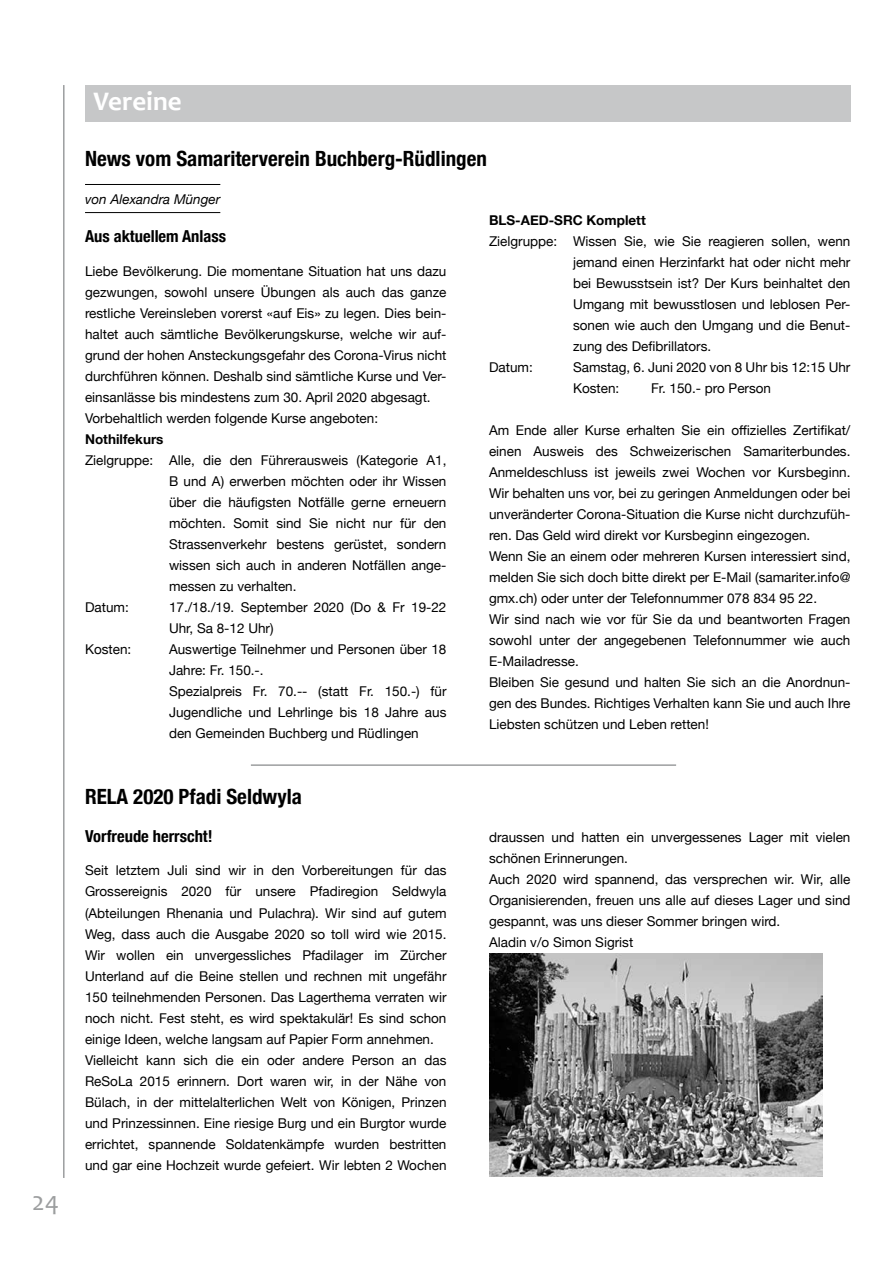
<style>
.page{position:relative;width:893px;height:1263px;background:#fff}
.page>*{position:absolute;margin:0;border:0;box-sizing:border-box;transform-origin:0 0}
.t1{font:700 27px "Candara";color:#fff}
.t2{font:27px "Candara";color:#9c9e9f}
.t3{font:700 condensed 21px "Helvetica Neue";color:#000}
.t4{font:700 condensed 16.5px "Helvetica Neue";color:#000}
.t5{font:13.5px/21px "Helvetica Neue";color:#000}
.t6{font:700 13.5px "Helvetica Neue";color:#000}
.t7{font:italic 13.5px "Helvetica Neue";color:#000}
</style>
<div class="page">
<hr style="left:63px;top:85px;width:2px;height:1093px;background:#9c9e9f">
<div style="left:85px;top:85px;width:765px;height:36px;background:#c6c7c8"></div>
<hr style="left:251px;top:764px;width:425px;height:2px;background:#9c9e9f">
<hr style="left:85px;top:184px;width:135px;height:1px;background:#000">
<hr style="left:85px;top:212px;width:135px;height:1px;background:#000">
<img style="left:489px;top:953px;width:333px;height:224px">
<h1 class="t2" style="left:32px;top:1185px;width:28px">24</h1>
<h1 class="t1" style="left:94px;top:84px;width:90px">Vereine</h1>
<h2 class="t3" style="left:85px;top:141px;width:403px">News vom Samariterverein Buchberg-Rüdlingen</h2>
<p class="t7" style="left:85px;top:189px;width:137px">von Alexandra Münger</p>
<p class="t4" style="left:85px;top:222px;width:143px">Aus aktuellem Anlass</p>
<p class="t5" style="left:85px;top:261px;width:363px">Liebe Bevölkerung. Die momentane Situation hat uns dazu gezwungen, sowohl unsere Übungen als auch das ganze restliche Vereinsleben vorerst «auf Eis» zu legen. Dies bein&shy;haltet auch sämtliche Bevölkerungskurse, welche wir auf&shy;grund der hohen Ansteckungsgefahr des Corona-Virus nicht durchführen können. Deshalb sind sämtliche Kurse und Ver&shy;einsanlässe bis mindestens zum 30. April 2020 abgesagt.<br>Vorbehaltlich werden folgende Kurse angeboten:</p>
<p class="t6" style="left:85px;top:428px;width:80px">Nothilfekurs</p>
<p class="t5" style="left:85px;top:450px;width:363px">Zielgruppe: Alle, die den Führerausweis (Kategorie A1,</p>
<p class="t5" style="left:169px;top:471px;width:279px">B und A) erwerben möchten oder ihr Wissen</p>
<p class="t5" style="left:169px;top:492px;width:279px">über die häufigsten Notfälle gerne erneuern</p>
<p class="t5" style="left:169px;top:513px;width:279px">möchten. Somit sind Sie nicht nur für den</p>
<p class="t5" style="left:169px;top:534px;width:279px">Strassenverkehr bestens gerüstet, sondern</p>
<p class="t5" style="left:169px;top:555px;width:279px">wissen sich auch in anderen Notfällen ange-</p>
<p class="t5" style="left:169px;top:576px;width:129px">messen zu verhalten.</p>
<p class="t5" style="left:85px;top:597px;width:45px">Datum:</p>
<p class="t5" style="left:169px;top:597px;width:279px">17./18./19. September 2020 (Do &amp; Fr 19-22<br>Uhr, Sa 8-12 Uhr)</p>
<p class="t5" style="left:85px;top:639px;width:48px">Kosten:</p>
<p class="t5" style="left:169px;top:639px;width:279px">Auswertige Teilnehmer und Personen über 18<br>Jahre: Fr. 150.-.<br>Spezialpreis Fr. 70.-- (statt Fr. 150.-) für Jugendliche und Lehrlinge bis 18 Jahre aus den Gemeinden Buchberg und Rüdlingen</p>
<p class="t6" style="left:489px;top:210px;width:158px">BLS-AED-SRC Komplett</p>
<p class="t5" style="left:489px;top:231px;width:363px">Zielgruppe: Wissen Sie, wie Sie reagieren sollen, wenn</p>
<p class="t5" style="left:573px;top:252px;width:279px">jemand einen Herzinfarkt hat oder nicht mehr</p>
<p class="t5" style="left:573px;top:273px;width:279px">bei Bewusstsein ist? Der Kurs beinhaltet den</p>
<p class="t5" style="left:573px;top:294px;width:279px">Umgang mit bewusstlosen und leblosen Per-</p>
<p class="t5" style="left:573px;top:315px;width:279px">sonen wie auch den Umgang und die Benut-</p>
<p class="t5" style="left:573px;top:336px;width:140px">zung des Defibrillators.</p>
<p class="t5" style="left:489px;top:357px;width:45px">Datum:</p>
<p class="t5" style="left:573px;top:357px;width:279px">Samstag, 6. Juni 2020 von 8 Uhr bis 12:15 Uhr<br>Kosten:</p>
<p class="t5" style="left:651px;top:378px;width:122px">Fr. 150.- pro Person</p>
<p class="t5" style="left:489px;top:420px;width:363px">Am Ende aller Kurse erhalten Sie ein offizielles Zertifikat/ einen Ausweis des Schweizerischen Samariterbundes.<br>Anmeldeschluss ist jeweils zwei Wochen vor Kursbeginn.<br>Wir behalten uns vor, bei zu geringen Anmeldungen oder bei unveränderter Corona-Situation die Kurse nicht durchzufüh&shy;ren. Das Geld wird direkt vor Kursbeginn eingezogen.<br>Wenn Sie an einem oder mehreren Kursen interessiert sind, melden Sie sich doch bitte direkt per E-Mail (samariter.info@ gmx.ch) oder unter der Telefonnummer 078 834 95 22.<br>Wir sind nach wie vor für Sie da und beantworten Fragen sowohl unter der angegebenen Telefonnummer wie auch E-Mailadresse.<br>Bleiben Sie gesund und halten Sie sich an die Anordnun&shy;gen des Bundes. Richtiges Verhalten kann Sie und auch Ihre Liebsten schützen und Leben retten!</p>
<h2 class="t3" style="left:85px;top:779px;width:218px">RELA 2020 Pfadi Seldwyla</h2>
<p class="t4" style="left:85px;top:822px;width:129px">Vorfreude herrscht!</p>
<p class="t5" style="left:85px;top:861px;width:363px">Seit letztem Juli sind wir in den Vorbereitungen für das Grossereignis 2020 für unsere Pfadiregion Seldwyla (Abteilungen Rhenania und Pulachra). Wir sind auf gutem Weg, dass auch die Ausgabe 2020 so toll wird wie 2015.<br>Wir wollen ein unvergessliches Pfadilager im Zürcher Unterland auf die Beine stellen und rechnen mit ungefähr 150 teilnehmenden Personen. Das Lagerthema verraten wir noch nicht. Fest steht, es wird spektakulär! Es sind schon einige Ideen, welche langsam auf Papier Form annehmen.<br>Vielleicht kann sich die ein oder andere Person an das ReSoLa 2015 erinnern. Dort waren wir, in der Nähe von Bülach, in der mittelalterlichen Welt von Königen, Prinzen und Prinzessinnen. Eine riesige Burg und ein Burgtor wurde errichtet, spannende Soldatenkämpfe wurden bestritten und gar eine Hochzeit wurde gefeiert. Wir lebten 2 Wochen</p>
<p class="t5" style="left:489px;top:827px;width:363px">draussen und hatten ein unvergessenes Lager mit vielen schönen Erinnerungen.<br>Auch 2020 wird spannend, das versprechen wir. Wir, alle Organisierenden, freuen uns alle auf dieses Lager und sind gespannt, was uns dieser Sommer bringen wird.<br>Aladin v/o Simon Sigrist</p>
</div>
